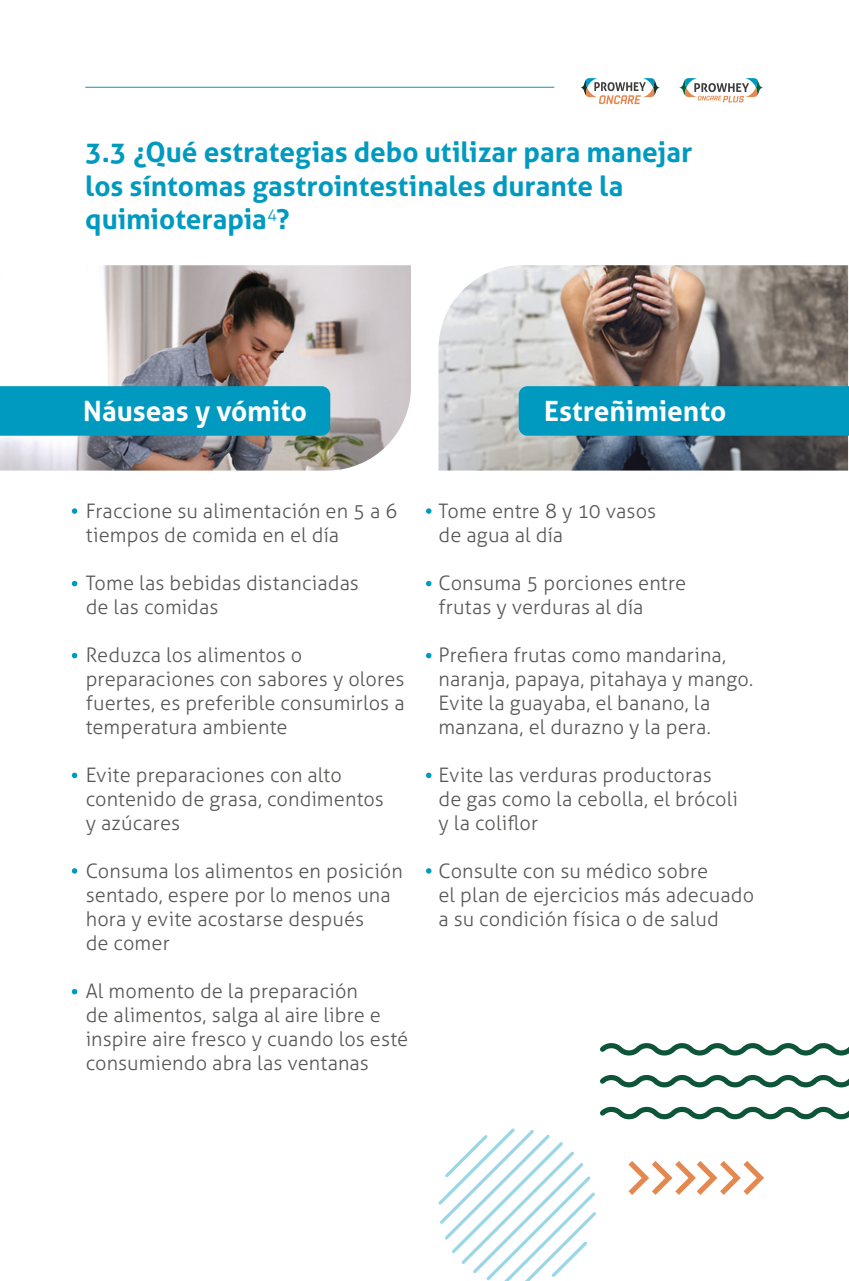
<style>
.page{position:relative;width:849px;height:1281px;background:#fff}
.page>*{position:absolute;margin:0;border:0;box-sizing:border-box;transform-origin:0 0}
.t1{font:700 28px/33.6px "Aller";color:#009ac0}
.t2{font:700 28px "Aller";color:#fff}
.t3{font:300 20px/24px "Aller";letter-spacing:.005em;color:#575756}
</style>
<div class="page">
<hr style="left:85px;top:87px;width:469px;height:1px;background:#009ac0">
<svg style="left:580px;top:78px;width:80px;height:26px"></svg>
<svg style="left:679px;top:78px;width:84px;height:24px"></svg>
<img style="left:0;top:265px;width:411px;height:205px">
<img style="left:438px;top:265px;width:410px;height:205px">
<div style="left:0;top:386px;width:330px;height:50px;background:#009ac0"></div>
<div style="left:519px;top:386px;width:330px;height:50px;background:#009ac0"></div>
<svg style="left:72px;top:508px;width:5px;height:6px"></svg>
<svg style="left:72px;top:581px;width:5px;height:5px"></svg>
<svg style="left:426px;top:508px;width:5px;height:6px"></svg>
<svg style="left:426px;top:581px;width:5px;height:5px"></svg>
<svg style="left:72px;top:653px;width:5px;height:5px"></svg>
<svg style="left:426px;top:653px;width:5px;height:5px"></svg>
<svg style="left:72px;top:772px;width:5px;height:6px"></svg>
<svg style="left:426px;top:772px;width:5px;height:6px"></svg>
<svg style="left:72px;top:868px;width:5px;height:5px"></svg>
<svg style="left:426px;top:868px;width:5px;height:5px"></svg>
<svg style="left:72px;top:989px;width:5px;height:5px"></svg>
<svg style="left:600px;top:1043px;width:248px;height:13px"></svg>
<svg style="left:600px;top:1075px;width:248px;height:13px"></svg>
<svg style="left:600px;top:1106px;width:248px;height:13px"></svg>
<svg style="left:628px;top:1161px;width:136px;height:34px"></svg>
<svg style="left:438px;top:1128px;width:158px;height:153px"></svg>
<h1 class="t1" style="left:85px;top:135px;width:608px">3.3 ¿Qué estrategias debo utilizar para manejar los síntomas gastrointestinales durante la quimioterapia<sup>4</sup>?</h1>
<h1 class="t2" style="left:83px;top:393px;width:225px">Náuseas y vómito</h1>
<h1 class="t2" style="left:544px;top:393px;width:184px">Estreñimiento</h1>
<p class="t3" style="left:86px;top:499px;width:313px">Fraccione su alimentación en 5 a 6 tiempos de comida en el día</p>
<p class="t3" style="left:86px;top:571px;width:275px">Tome las bebidas distanciadas de las comidas</p>
<p class="t3" style="left:86px;top:643px;width:320px">Reduzca los alimentos o preparaciones con sabores y olores fuertes, es preferible consumirlos a temperatura ambiente</p>
<p class="t3" style="left:86px;top:763px;width:300px">Evite preparaciones con alto contenido de grasa, condimentos y azúcares</p>
<p class="t3" style="left:86px;top:859px;width:319px">Consuma los alimentos en posición sentado, espere por lo menos una hora y evite acostarse después<br>de comer</p>
<p class="t3" style="left:86px;top:979px;width:324px">Al momento de la preparación<br>de alimentos, salga al aire libre e inspire aire fresco y cuando los esté consumiendo abra las ventanas</p>
<p class="t3" style="left:438px;top:499px;width:219px">Tome entre 8 y 10 vasos de agua al día</p>
<p class="t3" style="left:438px;top:571px;width:249px">Consuma 5 porciones entre frutas y verduras al día</p>
<p class="t3" style="left:438px;top:643px;width:316px">Prefiera frutas como mandarina, naranja, papaya, pitahaya y mango.<br>Evite la guayaba, el banano, la manzana, el durazno y la pera.</p>
<p class="t3" style="left:438px;top:763px;width:301px">Evite las verduras productoras de gas como la cebolla, el brócoli y la coliflor</p>
<p class="t3" style="left:438px;top:859px;width:317px">Consulte con su médico sobre<br>el plan de ejercicios más adecuado a su condición física o de salud</p>
</div>
